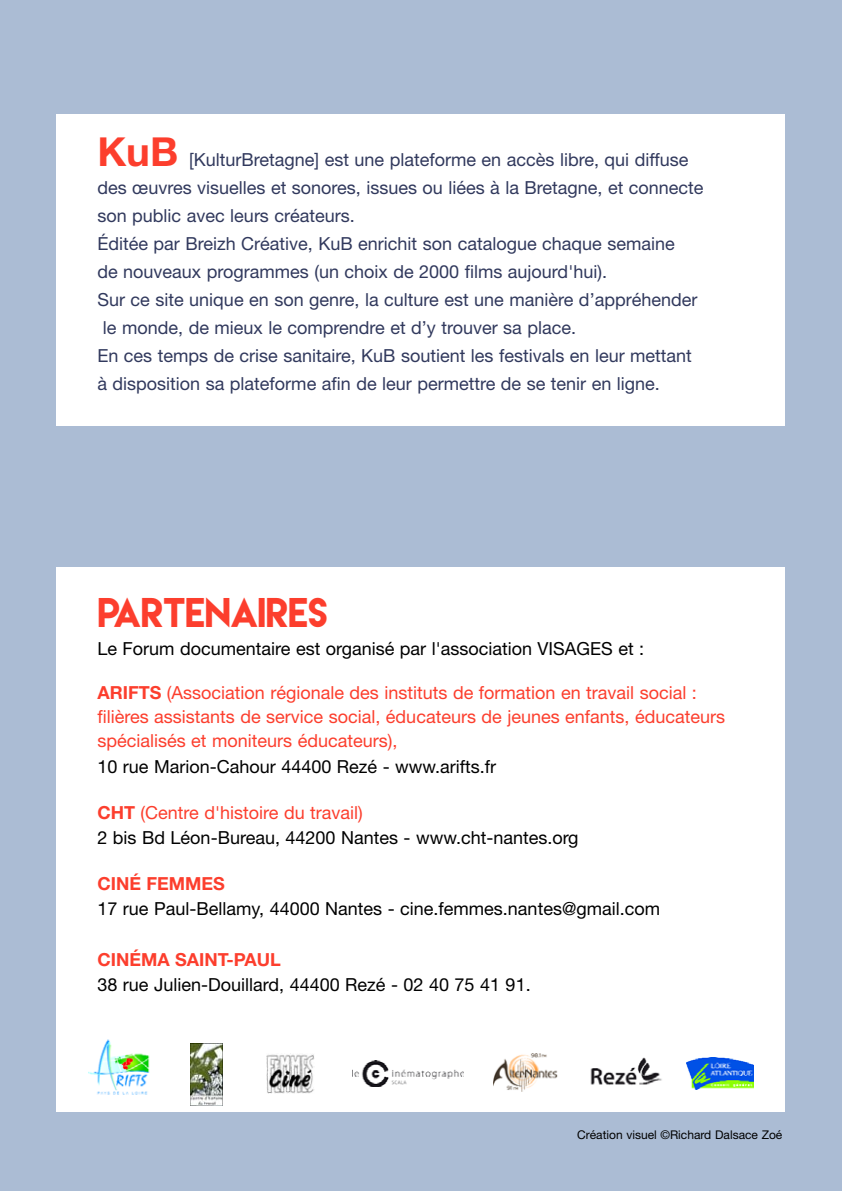
<style>
.page{position:relative;width:842px;height:1191px;background:#fff}
.page>*{position:absolute;margin:0;border:0;box-sizing:border-box;transform-origin:0 0}
.t1{font:700 40px "Helvetica Neue";color:#fc3e2d}
.t2{font:36px "Lemon Milk";letter-spacing:-.015em;color:#fc3e2d}
.t3{font:18px "Helvetica Neue";color:#31395d}
.t4{font:18px/25.4px "Helvetica Neue";color:#000}
.t5{font:18px/24px "Helvetica Neue";color:#fc3e2d}
.t6{font:700 18px "Helvetica Neue";color:#fc3e2d}
.t7{font:12px "Helvetica Neue";color:#000}
.s1{font-weight:700}
.s2{font-weight:700;color:#fc3e2d}
.s3{color:#fc3e2d}
</style>
<div class="page">
<div style="left:0;top:0;width:841px;height:1191px;background:#abbcd4"></div>
<div style="left:56px;top:114px;width:728px;height:311px;background:#fff"></div>
<div style="left:56px;top:567px;width:728px;height:544px;background:#fff"></div>
<img style="left:190px;top:1043px;width:32px;height:62px">
<img style="left:266px;top:1053px;width:48px;height:40px">
<img style="left:494px;top:1053px;width:64px;height:38px">
<img style="left:590px;top:1057px;width:72px;height:28px">
<img style="left:687px;top:1057px;width:66px;height:32px">
<img style="left:88px;top:1039px;width:62px;height:55px">
<img style="left:354px;top:1060px;width:109px;height:26px">
<h1 class="t1" style="left:97px;top:137px;width:82px">KuB</h1>
<p class="t3" style="left:189px;top:153px;width:501px">[KulturBretagne] est une plateforme en accès libre, qui diffuse</p>
<p class="t3" style="left:97px;top:181px;width:608px">des œuvres visuelles et sonores, issues ou liées à la Bretagne, et connecte</p>
<p class="t3" style="left:97px;top:209px;width:259px">son public avec leurs créateurs.</p>
<p class="t3" style="left:97px;top:237px;width:579px">Éditée par Breizh Créative, KuB enrichit son catalogue chaque semaine</p>
<p class="t3" style="left:97px;top:265px;width:511px">de nouveaux programmes (un choix de 2000 films aujourd'hui).</p>
<p class="t3" style="left:97px;top:293px;width:601px">Sur ce site unique en son genre, la culture est une manière d’appréhender</p>
<p class="t3" style="left:103px;top:321px;width:475px">le monde, de mieux le comprendre et d’y trouver sa place.</p>
<p class="t3" style="left:97px;top:349px;width:596px">En ces temps de crise sanitaire, KuB soutient les festivals en leur mettant</p>
<p class="t3" style="left:97px;top:377px;width:564px">à disposition sa plateforme afin de leur permettre de se tenir en ligne.</p>
<h2 class="t2" style="left:97px;top:594px;width:232px">PARTENAIRES</h2>
<p class="t4" style="left:97px;top:638px;width:548px">Le Forum documentaire est organisé par l'association VISAGES et :</p>
<p class="t5" style="left:97px;top:683px;width:629px"><span class="s1">ARIFTS</span> (Association régionale des instituts de formation en travail social : filières assistants de service social, éducateurs de jeunes enfants, éducateurs spécialisés et moniteurs éducateurs),</p>
<p class="t4" style="left:97px;top:756px;width:400px">10 rue Marion-Cahour 44400 Rezé - www.arifts.fr</p>
<p class="t4" style="left:97px;top:801px;width:483px"><span class="s2">CHT</span> <span class="s3">(Centre d'histoire du travail)<br></span>2 bis Bd Léon-Bureau, 44200 Nantes - www.cht-nantes.org</p>
<p class="t6" style="left:97px;top:877px;width:129px">CINÉ FEMMES</p>
<p class="t4" style="left:97px;top:898px;width:564px">17 rue Paul-Bellamy, 44000 Nantes - cine.femmes.nantes@gmail.com</p>
<p class="t6" style="left:97px;top:953px;width:185px">CINÉMA SAINT-PAUL</p>
<p class="t4" style="left:97px;top:974px;width:435px">38 rue Julien-Douillard, 44400 Rezé - 02 40 75 41 91.</p>
<p class="t7" style="left:577px;top:1130px;width:207px">Création visuel ©Richard Dalsace Zoé</p>
</div>
